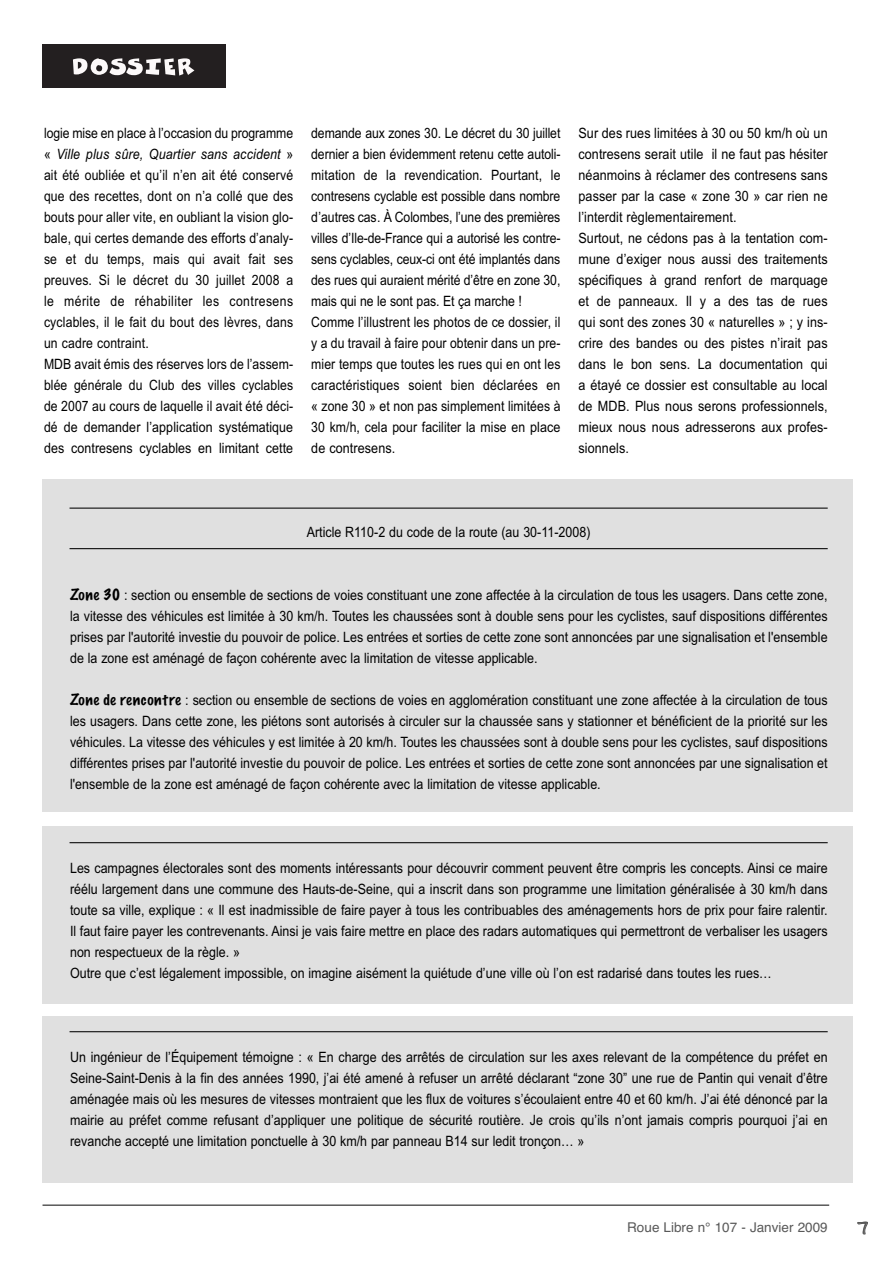
<style>
.page{position:relative;width:893px;height:1263px;background:#fff}
.page>*{position:absolute;margin:0;border:0;box-sizing:border-box;transform-origin:0 0}
.t1{font:18px "Andrew Script";color:#595959}
.t2{font:14.25px/21px "Arial Narrow";letter-spacing:.005em;color:#000;text-align:justify;scale:1.07 1}
.t3{font:14.25px/21px "Arial Narrow";letter-spacing:.005em;color:#000;scale:1.05 1}
.t4{font:14.25px/21px "Arial Narrow";letter-spacing:.005em;color:#000;scale:1.08 1}
.t5{font:13.5px "Helvetica";color:#595959}
.s1{font-style:italic}
.s2{font-family:"Marker Felt";font-weight:100}
</style>
<div class="page">
<hr style="left:43px;top:1204px;width:786px;height:2px;background:#595959">
<div style="left:43px;top:479px;width:810px;height:333px;background:#e0e0e0"></div>
<hr style="left:70px;top:508px;width:758px;height:1px;background:#000">
<hr style="left:70px;top:548px;width:758px;height:1px;background:#000">
<div style="left:43px;top:826px;width:810px;height:177px;background:#e0e0e0"></div>
<hr style="left:70px;top:842px;width:758px;height:1px;background:#000">
<div style="left:43px;top:1016px;width:810px;height:166px;background:#e0e0e0"></div>
<hr style="left:70px;top:1031px;width:758px;height:1px;background:#000">
<div style="left:43px;top:44px;width:182px;height:44px;background:#231f20"></div>
<svg style="left:73px;top:58px;width:121px;height:18px"></svg>
<p class="t3" style="left:44px;top:123px;width:239px">logie mise en place à l’occasion du programme « <span class="s1">Ville plus sûre, Quartier sans accident</span> » ait été oubliée et qu’il n’en ait été conservé que des recettes, dont on n’a collé que des bouts pour aller vite, en oubliant la vision glo&shy;bale, qui certes demande des efforts d’analy&shy;se et du temps, mais qui avait fait ses preuves. Si le décret du 30 juillet 2008 a le mérite de réhabiliter les contresens cyclables, il le fait du bout des lèvres, dans un cadre contraint.<br>MDB avait émis des réserves lors de l’assem&shy;blée générale du Club des villes cyclables de 2007 au cours de laquelle il avait été déci&shy;dé de demander l’application systématique des contresens cyclables en limitant cet te</p>
<p class="t3" style="left:311px;top:123px;width:239px">demande aux zones 30. Le décret du 30 juillet dernier a bien évidemment rete nu cette autoli&shy;mitation de la revendication. Pourtant, le contresens cyclable est possible dans nombre d’autres cas. À Colombes, l’une des premières villes d’Ile-de-France qui a autorisé les contre&shy;sens cyclables, ceux-ci ont été implantés dans des rues qui auraient mérité d’être en zone 30, mais qui ne le sont pas. Et ça marche !<br>Comme l’illustrent les photos de ce dossier, il y a du travail à faire pour obtenir dans un pre&shy;mier temps que toutes les rues qui en ont les caractéristiques soient bien déclarées en « zone 30 » et non pas simplement limitées à 30 km/h, cela pour faciliter la mise en place de contresens.</p>
<p class="t4" style="left:578px;top:123px;width:232px">Sur des rues limitées à 30 ou 50 km/h où un contresens serait utile il ne faut pas hésiter néanmoins à réclamer des contresens sans passer par la case « zone 30 » car rien ne l’interdit règlementairement.<br>Surtout, ne cédons pas à la tentation com&shy;mune d’exiger nous aussi des traitements spécifiques à grand renfort de marquage et de panneaux. Il y a des tas de rues qui sont des zones 30 « naturelles » ; y ins&shy;crire des bandes ou des pistes n’irait pas dans le bon sens. La documentation qui a étayé ce dossier est consultable au local de MDB. Plus nous serons professionnels, mieux nous nous adresserons aux profes&shy;sionnels.</p>
<p class="t2" style="left:307px;top:522px;width:267px">Article R110-2 du code de la route (au 30-11-2008)</p>
<p class="t2" style="left:70px;top:585px;width:709px"><span class="s2">Zone 30</span> : section ou ensemble de sections de voies constituant une zone affectée à la circulation de tous les usagers. Dans cette zone, la vitesse des véhicules est limitée à 30 km/h. Toutes les chaussées sont à double sens pour les cyclistes, sauf dispositions différentes prises par l'autorité investie du pouvoir de police. Les entrées et sorties de cette zone sont annoncées par une signalisation et l'ensemble de la zone est aménagé de façon cohérente avec la limitation de vitesse applicable.</p>
<p class="t2" style="left:70px;top:690px;width:709px"><span class="s2">Zone de rencontre</span> : section ou ensemble de sections de voies en agglomération constituant une zone affectée à la circulation de tous les usagers. Dans cette zone, les piétons sont autorisés à circuler sur la chaussée sans y stationner et bénéficient de la priorité sur les véhicules. La vitesse des véhicules y est limitée à 20 km/h. Toutes les chaussées sont à double sens pour les cyclistes, sauf dispositions différentes prises par l'autorité investie du pouvoir de police. Les entrées et sorties de cette zone sont annoncées par une signalisation et l'ensemble de la zone est aménagé de façon cohérente avec la limitation de vitesse applicable.</p>
<p class="t2" style="left:70px;top:858px;width:709px;text-align:left">Les campagnes électorales sont des moments intéressants pour découvrir comment peuvent être compris les concepts. Ainsi ce maire réélu largement dans une commune des Hauts-de-Seine, qui a inscrit dans son programme une limitation généralisée à 30 km/h dans toute sa ville, explique : « Il est inadmissible de faire payer à tous les contribuables des aménagements hors de prix pour faire ralentir.<br>Il faut faire payer les contrevenants. Ainsi je vais faire mettre en place des radars automatiques qui permettront de verbaliser les usagers non respectueux de la règle. »<br>Outre que c’est légalement impossible, on imagine aisément la quiétude d’une ville où l’on est radarisé dans toutes les rues…</p>
<p class="t2" style="left:70px;top:1047px;width:710px">Un ingénieur de l’Équipement témoigne : « En charge des arrêtés de circulation sur les axes relevant de la compétence du préfet en Seine-Saint-Denis à la fin des années 1990, j’ai été amené à refuser un arrêté déclarant “zone 30” une rue de Pantin qui venait d’être aménagée mais où les mesures de vitesses montraient que les flux de voitures s’écoulaient entre 40 et 60 km/h. J’ai été dénoncé par la mairie au préfet comme refusant d’appliquer une politique de sécurité routière. Je crois qu’ils n’ont jamais compris pourquoi j’ai en revanche accepté une limitation ponctuelle à 30 km/h par panneau B14 sur ledit tronçon… »</p>
<p class="t5" style="left:627px;top:1219px;width:202px">Roue Libre n° 107 - Janvier 2009</p>
<p class="t1" style="left:858px;top:1217px;width:12px">7</p>
</div>
